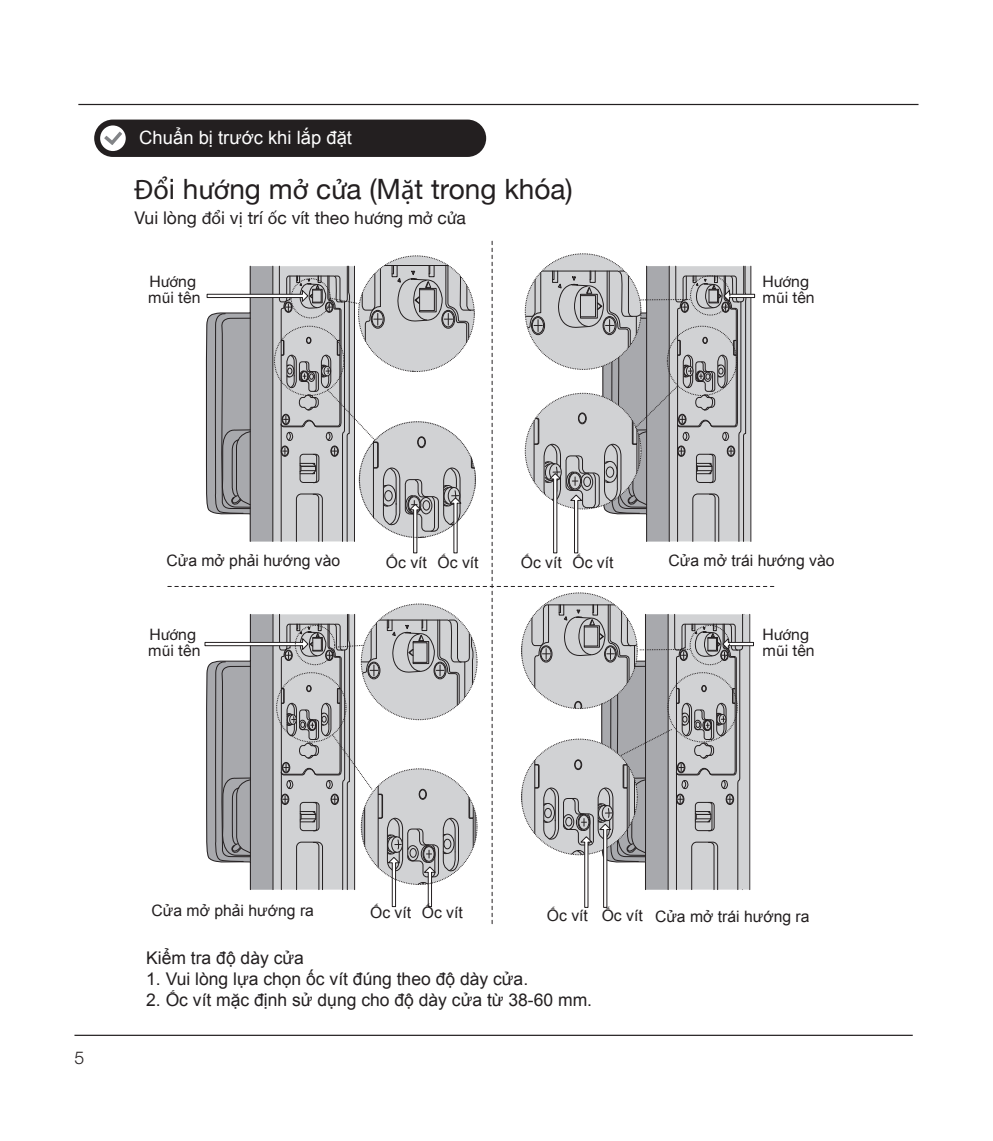
<style>
.page{position:relative;width:993px;height:1141px;background:#fff}
.page>*{position:absolute;margin:0;border:0;box-sizing:border-box;transform-origin:0 0}
.t1{font:28px "Helvetica Neue";color:#231f20}
.t2{font:18.38px "Arial";color:#fff}
.t3{font:300 17.68px "Helvetica Neue LT Pro";color:#231f20}
.t4{font:17.5px "Arial";color:#231f20}
.t5{font:17.5px "Helvetica Neue";color:#231f20}
.t6{font:15.75px "Arial";color:#231f20}
.t7{font:15.75px/15.8px "Helvetica Neue";color:#231f20}
.s1{font-family:"Myriad Pro"}
</style>
<div class="page">
<div style="left:94px;top:120px;width:392px;height:37px;background:#231f20;border-radius:19px"></div>
<div style="left:100px;top:125px;width:26px;height:26px;background:#fff;border-radius:50%"></div>
<svg style="left:104px;top:132px;width:18px;height:13px"></svg>
<svg style="left:168px;top:241px;width:607px;height:794px"></svg>
<hr style="left:78px;top:104px;width:840px;height:1px;background:#231f20">
<hr style="left:74px;top:1035px;width:838px;height:1px;background:#231f20">
<p class="t2" style="left:139px;top:125px;width:214px">Chuẩn bị trước khi lắp đặt</p>
<h1 class="t1" style="left:134px;top:173px;width:439px"><span class="s1">Đổ</span>i h<span class="s1">ướ</span>ng m<span class="s1">ở</span> c<span class="s1">ử</span>a (M<span class="s1">ặ</span>t trong khóa)</h1>
<p class="t5" style="left:134px;top:208px;width:333px">Vui lòng <span class="s1">đổ</span>i v<span class="s1">ị</span> trí <span class="s1">ố</span>c vít theo h<span class="s1">ướ</span>ng m<span class="s1">ở</span> c<span class="s1">ử</span>a</p>
<p class="t7" style="left:148px;top:273px;width:54px">H<span class="s1">ướ</span>ng m<span class="s1">ũ</span>i tên</p>
<p class="t7" style="left:762px;top:273px;width:54px">H<span class="s1">ướ</span>ng m<span class="s1">ũ</span>i tên</p>
<p class="t6" style="left:166px;top:550px;width:175px">Cửa mở phải hướng vào</p>
<p class="t6" style="left:668px;top:550px;width:167px">Cửa mở trái hướng vào</p>
<p class="t6" style="left:520px;top:552px;width:43px">Ốc vít</p>
<p class="t6" style="left:572px;top:552px;width:43px">Ốc vít</p>
<p class="t6" style="left:386px;top:552px;width:94px">Ốc vít Ốc vít</p>
<p class="t7" style="left:148px;top:626px;width:54px">H<span class="s1">ướ</span>ng m<span class="s1">ũ</span>i tên</p>
<p class="t7" style="left:762px;top:626px;width:54px">H<span class="s1">ướ</span>ng m<span class="s1">ũ</span>i tên</p>
<p class="t3" style="left:74px;top:1047px;width:11px">5</p>
<p class="t6" style="left:151px;top:900px;width:164px">Cửa mở phải hướng ra</p>
<p class="t6" style="left:370px;top:902px;width:94px">Ốc vít Ốc vít</p>
<p class="t6" style="left:546px;top:906px;width:43px">Ốc vít</p>
<p class="t4" style="left:146px;top:946px;width:159px">Kiểm tra độ dày cửa</p>
<p class="t4" style="left:146px;top:967px;width:383px">1. Vui lòng lựa chọn ốc vít đúng theo độ dày cửa.</p>
<p class="t4" style="left:146px;top:988px;width:447px">2. Ốc vít mặc định sử dụng cho độ dày cửa từ 38-60 mm.</p>
<p class="t6" style="left:601px;top:906px;width:43px">Ốc vít</p>
<p class="t6" style="left:654px;top:906px;width:156px">Cửa mở trái hướng ra</p>
</div>
